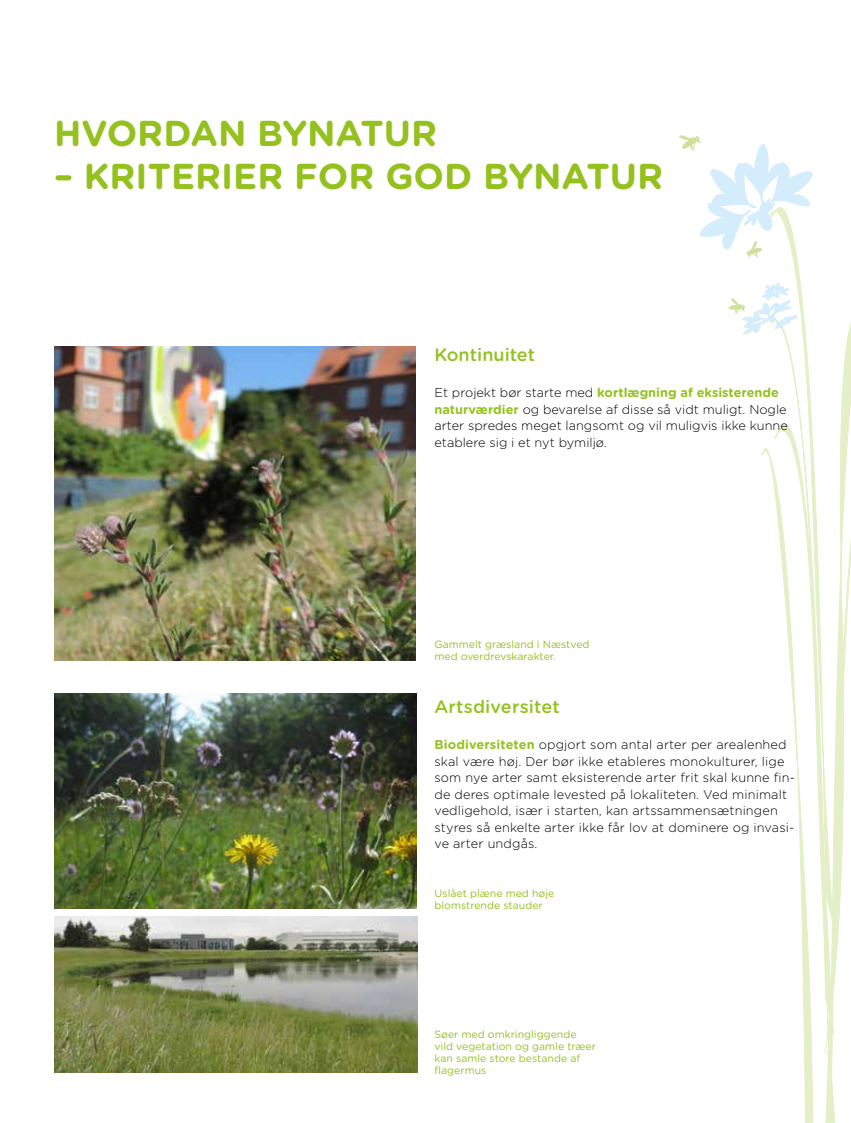
<style>
.page{position:relative;width:851px;height:1123px;background:#fff}
.page>*{position:absolute;margin:0;border:0;box-sizing:border-box;transform-origin:0 0}
.t1{font:700 36px "Gotham Rounded";color:#95c11f}
.t2{font:500 18px "Gotham Rounded";color:#95c11f}
.t3{font:300 12.75px/16.5px "Gotham Rounded";letter-spacing:.01em;color:#000}
.t4{font:10.5px/12px "Gotham Rounded";color:#95c11f}
.s1{font-weight:700;color:#95c11f}
</style>
<div class="page">
<img style="left:54px;top:693px;width:362px;height:216px">
<img style="left:54px;top:916px;width:363px;height:157px">
<img style="left:54px;top:347px;width:361px;height:313px">
<svg style="left:679px;top:135px;width:171px;height:988px"></svg>
<h1 class="t1" style="left:54px;top:111px;width:384px">HVORDAN BYNATUR</h1>
<h1 class="t1" style="left:54px;top:154px;width:610px">– KRITERIER FOR GOD BYNATUR</h1>
<h2 class="t2" style="left:434px;top:344px;width:102px">Kontinuitet</h2>
<p class="t3" style="left:434px;top:384px;width:355px">Et projekt bør starte med <span class="s1">kortlægning af eksisterende naturværdier</span> og bevarelse af disse så vidt muligt. Nogle arter spredes meget langsomt og vil muligvis ikke kunne etablere sig i et nyt bymiljø.</p>
<p class="t4" style="left:434px;top:638px;width:157px">Gammelt græsland i Næstved med overdrevskarakter.</p>
<h2 class="t2" style="left:434px;top:696px;width:127px">Artsdiversitet</h2>
<p class="t3" style="left:434px;top:736px;width:362px"><span class="s1">Biodiversiteten</span> opgjort som antal arter per arealenhed skal være høj. Der bør ikke etableres monokulturer, lige som nye arter samt eksisterende arter frit skal kunne fin&shy;de deres optimale levested på lokaliteten. Ved minimalt vedligehold, især i starten, kan artssammensætningen styres så enkelte arter ikke får lov at dominere og invasi&shy;ve arter undgås.</p>
<p class="t4" style="left:434px;top:887px;width:121px">Uslået plæne med høje blomstrende stauder</p>
<p class="t4" style="left:434px;top:1027px;width:163px">Søer med omkringliggende vild vegetation og gamle træer kan samle store bestande af flagermus</p>
</div>
